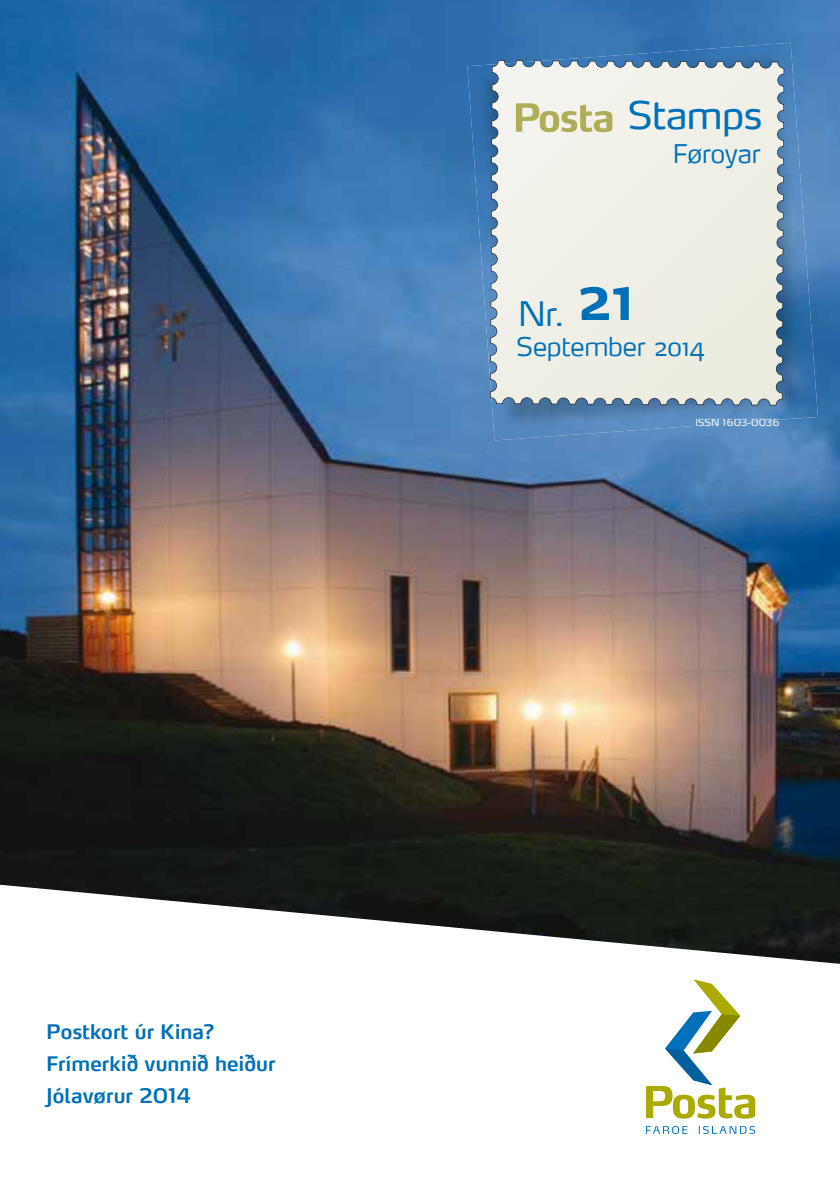
<style>
.page{position:relative;width:840px;height:1191px;background:#fff}
.page>*{position:absolute;margin:0;border:0;box-sizing:border-box;transform-origin:0 0}
.t1{font:38px "Max LF";letter-spacing:-.01em;color:#0070b8}
.t2{font:300 33.6px "Max";color:#0070b8}
.t3{font:300 25.6px "Max";letter-spacing:-.01em;color:#0070b8}
.t4{font:600 20px/32px "Max LF";color:#0070b8}
.t5{font:10px "Max LF";color:#fff}
</style>
<div class="page">
<img style="left:0;top:0;width:839px;height:884px">
<svg style="left:0;top:884px;width:839px;height:250px"></svg>
<svg style="left:645px;top:979px;width:109px;height:139px"></svg>
<svg style="left:645px;top:1126px;width:42px;height:8px"></svg>
<svg style="left:698px;top:1126px;width:56px;height:8px"></svg>
<img style="left:467px;top:47px;width:258px;height:206px">
<img style="left:725px;top:43px;width:92px;height:377px">
<img style="left:480px;top:234px;width:272px;height:206px">
<img style="left:695px;top:419px;width:83px;height:7px">
<div style="left:490px;top:60px;width:293px;height:345px;background:#f0efe7"></div>
<svg style="left:515px;top:103px;width:97px;height:29px;background:#d3d2a6"></svg>
<p class="t4" style="left:46px;top:1015px;width:231px">Postkort úr Kina?<br>Frímerkið vunnið heiður<br>Jólavørur 2014</p>
<h1 class="t1" style="left:627px;top:91px;width:136px">Stamps</h1>
<p class="t3" style="left:672px;top:138px;width:89px">Føroyar</p>
<h2 class="t2" style="left:517px;top:293px;width:116px">Nr. <sup>21</sup></h2>
<p class="t3" style="left:516px;top:330px;width:191px">September 2014</p>
<p class="t5" style="left:694px;top:416px;width:86px">ISSN 1603 0- 036</p>
</div>
